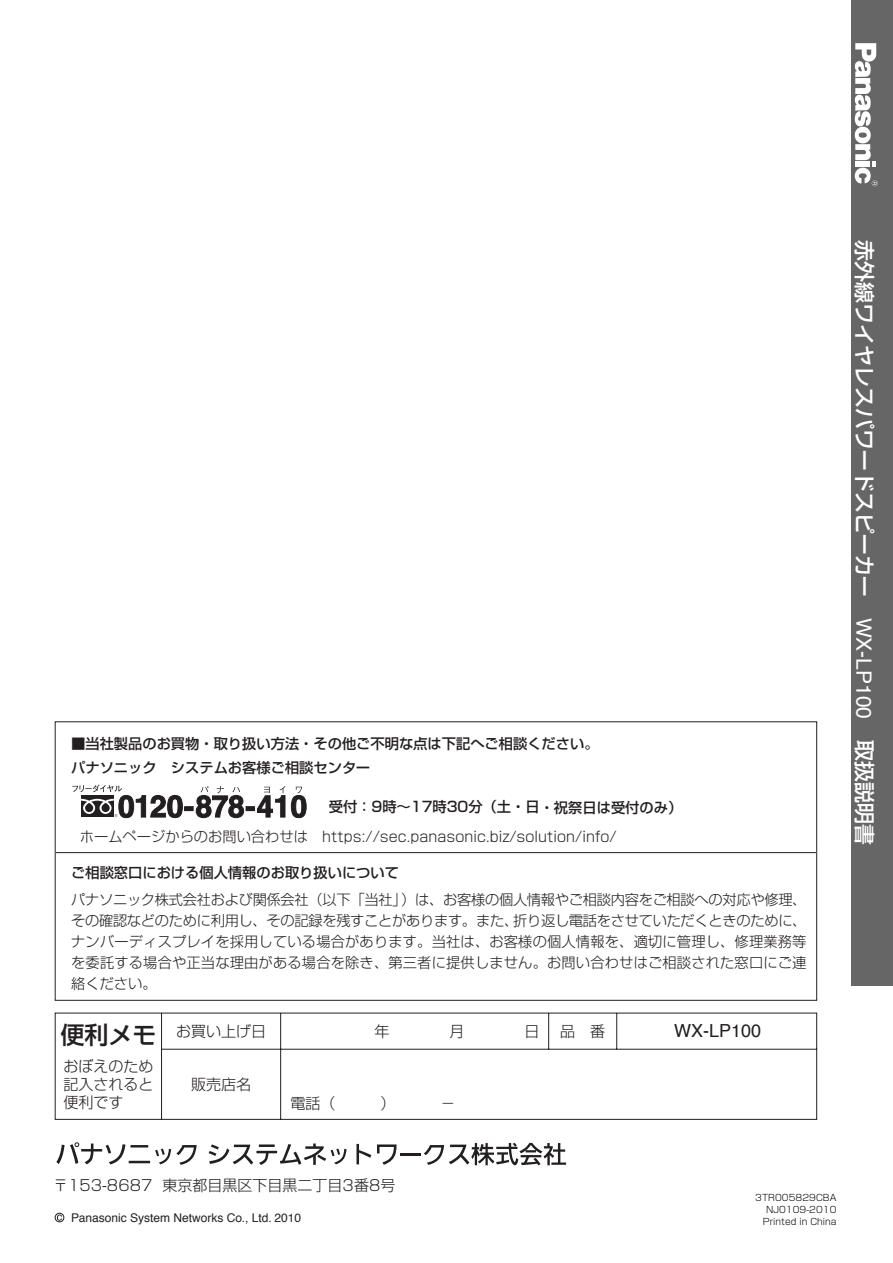
<style>
.page{position:relative;width:893px;height:1263px;background:#fff}
.page>*{position:absolute;margin:0;border:0;box-sizing:border-box;transform-origin:0 0}
.t1{font:500 24px "Shin Go";color:#231f20}
.t2{font:500 21px "Shin Go";color:#fff}
.t3{font:18px "Helvetica";color:#231f20}
.t4{font:300 15px/18px "Shin Go";color:#231f20;text-align:justify}
.t5{font:300 14.25px/21px "Shin Go";color:#231f20;text-align:justify}
.t6{font:500 14.25px/24px "Shin Go";color:#231f20}
.t7{font:12px "Helvetica";color:#231f20}
.t8{font:300 9px/12px "Shin Go";color:#000;text-align:right}
.s1{font-family:"Helvetica";font-weight:400}
</style>
<div class="page">
<div style="left:851px;top:0;width:41px;height:986px;background:#666"></div>
<svg style="left:854px;top:43px;width:23px;height:143px"></svg>
<svg style="left:54px;top:1012px;width:763px;height:108px"></svg>
<hr style="left:55px;top:852px;width:761px;height:1px;background:#231f20">
<svg style="left:72px;top:785px;width:213px;height:33px"></svg>
<svg style="left:291px;top:787px;width:15px;height:31px"></svg>
<svg style="left:56px;top:1142px;width:69px;height:23px"></svg>
<hr style="left:129px;top:1161px;width:21px;height:2px;background:#231f20">
<hr style="left:130px;top:1145px;width:18px;height:3px;background:#231f20">
<svg style="left:155px;top:1145px;width:42px;height:20px"></svg>
<svg style="left:208px;top:1144px;width:138px;height:21px"></svg>
<svg style="left:356px;top:1144px;width:15px;height:20px"></svg>
<svg style="left:377px;top:1144px;width:19px;height:21px"></svg>
<hr style="left:400px;top:1153px;width:21px;height:2px;background:#231f20">
<svg style="left:424px;top:1143px;width:142px;height:22px"></svg>
<svg style="left:57px;top:1215px;width:5px;height:5px"></svg>
<div style="left:55px;top:1213px;width:9px;height:9px;border:1px solid #231f20;border-radius:50%"></div>
<p class="t6" style="left:71px;top:733px;width:529px">■当社製品のお買物・取り扱い方法・その他ご不明な点は下記へご相談ください。パナソニック　システムお客様ご相談センター</p>
<p class="t6" style="left:329px;top:797px;width:355px">受付：9時～17時30分（土・日・祝祭日は受付のみ）</p>
<p class="t5" style="left:80px;top:828px;width:538px">ホームページからのお問い合わせは　https://sec.panasonic.biz/solution/info/</p>
<p class="t6" style="left:71px;top:862px;width:329px">ご相談窓口における個人情報のお取り扱いについて</p>
<p class="t5" style="left:71px;top:891px;width:737px">パナソニック株式会社および関係会社（以下「当社」）は、お客様の個人情報やご相談内容をご相談への対応や修理、その確認などのために利用し、その記録を残すことがあります。また、折り返し電話をさせていただくときのために、ナンバーディスプレイを採用している場合があります。当社は、お客様の個人情報を、適切に管理し、修理業務等を委託する場合や正当な理由がある場合を除き、第三者に提供しません。お問い合わせはご相談された窓口にご連絡ください。</p>
<h1 class="t1" style="left:60px;top:1026px;width:97px">便利メモ</h1>
<p class="t4" style="left:63px;top:1060px;width:92px">おぼえのため記入されると便利です</p>
<p class="t4" style="left:176px;top:1025px;width:91px">お買い上げ日</p>
<p class="t4" style="left:560px;top:1025px;width:46px">品　番</p>
<p class="t4" style="left:191px;top:1078px;width:62px">販売店名</p>
<p class="t3" style="left:674px;top:1024px;width:89px">WX-LP100</p>
<h2 class="t2" style="left:872px;top:240px;width:607px;rotate:90deg">赤外線ワイヤレスパワードスピーカー　<span class="s1">WX-LP100</span> 取扱説明書</h2>
<p class="t4" style="left:53px;top:1178px;width:344px">〒153-8687 東京都目黒区下目黒二丁目3番8号</p>
<p class="t7" style="left:71px;top:1213px;width:231px">Panasonic System Networks Co., Ltd. 2010</p>
<p class="t8" style="left:755px;top:1193px;width:83px">3TR005829CBA<br>NJ0109-2010<br>Printed in China</p>
</div>
